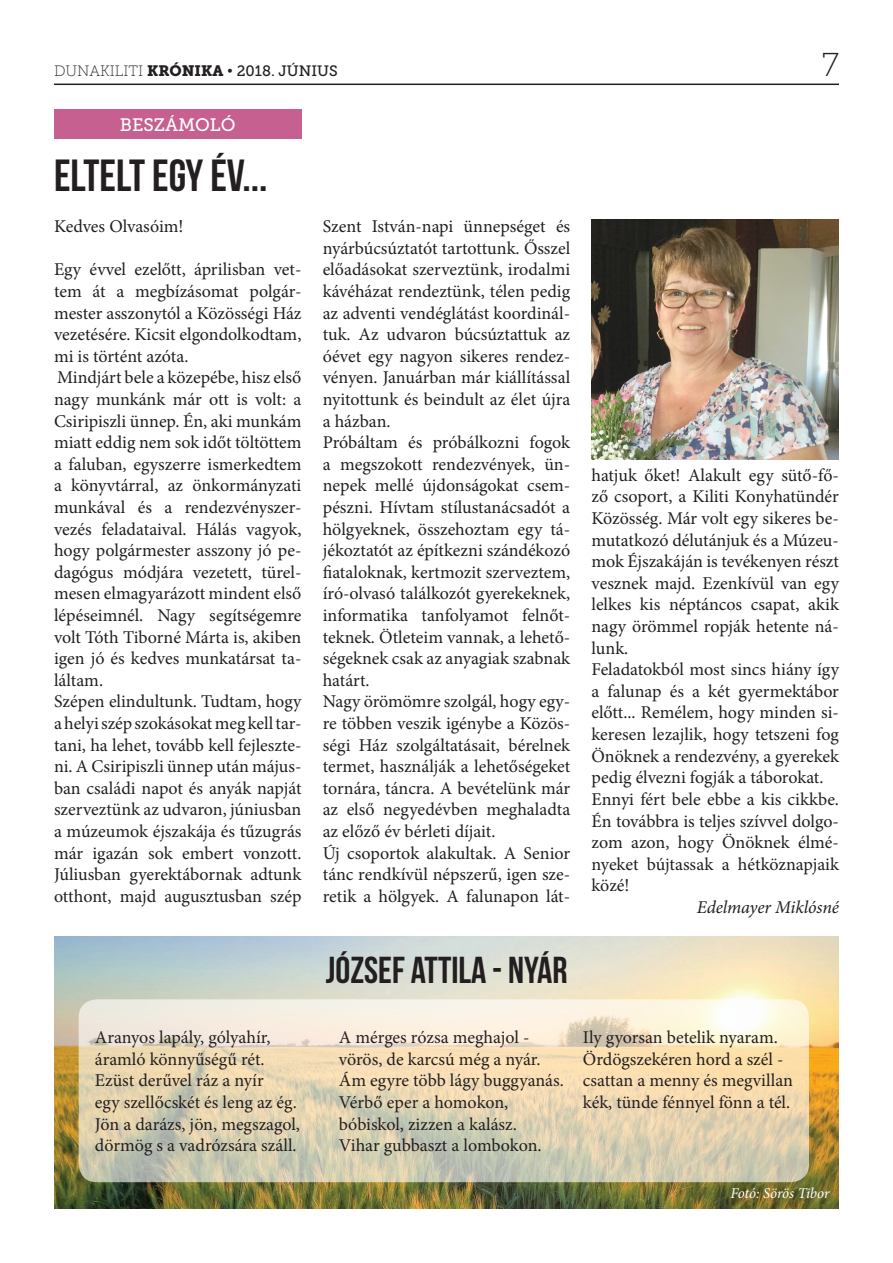
<style>
.page{position:relative;width:893px;height:1263px;background:#fff}
.page>*{position:absolute;margin:0;border:0;box-sizing:border-box;transform-origin:0 0}
.t1{font:700 45px "Bebas Neue";color:#231f20}
.t2{font:37.5px "Bebas Neue";color:#231f20}
.t3{font:33px "Museo Slab 100";color:#231f20}
.t4{font:18px/21.6px "Minion Pro";color:#231f20}
.t5{font:italic 18px "Minion Pro";letter-spacing:-.005em;color:#231f20}
.t6{font:18px "Museo Slab 500";color:#fff}
.t7{font:15px "Museo Slab 100";color:#231f20}
.t8{font:italic 15px "Minion Pro";letter-spacing:-.01em;color:#fff}
.s1{font-family:"Museo Slab 900"}
.s2{font-family:"Museo Slab 500"}
</style>
<div class="page">
<hr style="left:54px;top:84px;width:785px;height:1px;background:#231f20">
<div style="left:54px;top:109px;width:247px;height:30px;background:#c56090"></div>
<img style="left:591px;top:219px;width:248px;height:240px">
<img style="left:54px;top:936px;width:785px;height:273px">
<svg style="left:79px;top:999px;width:730px;height:183px;background:#e5d9bc"></svg>
<p class="t7" style="left:54px;top:63px;width:285px">DUNAKILITI <span class="s1">KRÓNIKA</span> • <span class="s2">2018. JÚNIUS</span></p>
<h3 class="t3" style="left:822px;top:47px;width:19px">7</h3>
<p class="t6" style="left:120px;top:115px;width:49px">BESZÁMO</p>
<p class="t6" style="left:210px;top:115px;width:27px">LÓ</p>
<h1 class="t1" style="left:54px;top:151px;width:215px">ELTELT EGY ÉV...</h1>
<p class="t4" style="left:54px;top:216px;width:131px">Kedves Olvasóim!</p>
<p class="t4" style="left:54px;top:259px;width:249px">Egy évvel ezelőtt, áprilisban vet&shy;tem át a megbízásomat polgár&shy;mester asszonytól a Közösségi Ház vezetésére. Kicsit elgondolkodtam, mi is történt azóta.<br>Mindjárt bele a közepébe, hisz első nagy munkánk már ott is volt: a<br>Csiripiszli ünnep. Én, aki munkám miatt eddig nem sok időt töltöttem a faluban, egyszerre ismerkedtem a könyvtárral, az önkormányzati munkával és a rendezvényszer&shy;vezés feladataival. Hálás vagyok, hogy polgármester asszony jó pe&shy;dagógus módjára vezetett, türel&shy;mesen elmagyarázott mindent első lépéseimnél. Nagy segítségemre volt Tóth Tiborné Márta is, akiben igen jó és kedves munkatársat ta&shy;láltam.<br>Szépen elindultunk. Tudtam, hogy a helyi szép szokásokat meg kell tar&shy;tani, ha lehet, tovább kell fejleszte&shy;ni. A Csiripiszli ünnep után május&shy;ban családi napot és anyák napját szerveztünk az udvaron, júniusban a múzeumok éjszakája és tűzugrás már igazán sok embert vonzott.<br>Júliusban gyerektábornak adtunk otthont, majd augusztusban szép</p>
<p class="t4" style="left:323px;top:216px;width:249px">Szent István-napi ünnepséget és nyárbúcsúztatót tartottunk. Ősszel előadásokat szerveztünk, irodalmi kávéházat rendeztünk, télen pedig az adventi vendéglátást koordinál&shy;tuk. Az udvaron búcsúztattuk az óévet egy nagyon sikeres rendez&shy;vényen. Januárban már kiállítással nyitottunk és beindult az élet újra a házban.<br>Próbáltam és próbálkozni fogok a megszokott rendezvények, ün&shy;nepek mellé újdonságokat csem&shy;pészni. Hívtam stílustanácsadót a hölgyeknek, összehoztam egy tá&shy;jékoztatót az építkezni szándékozó fiataloknak, kertmozit szerveztem, író-olvasó találkozót gyerekeknek, informatika tanfolyamot felnőt&shy;teknek. Ötleteim vannak, a lehető&shy;ségeknek csak az anyagiak szabnak határt.<br>Nagy örömömre szolgál, hogy egy&shy;re többen veszik igénybe a Közös&shy;ségi Ház szolgáltatásait, bérelnek termet, használják a lehetőségeket tornára, táncra. A bevételünk már az első negyedévben meghaladta az előző év bérleti díjait.<br>Új csoportok alakultak. A Senior tánc rendkívül népszerű, igen sze&shy;retik a hölgyek. A falunapon lát-</p>
<h2 class="t2" style="left:326px;top:950px;width:241px">JÓZSEF ATTILA - NYÁR</h2>
<p class="t4" style="left:591px;top:464px;width:249px">hatjuk őket! Alakult egy sütő-fő&shy;ző csoport, a Kiliti Konyhatündér<br>Közösség. Már volt egy sikeres be&shy;mutatkozó délutánjuk és a Múzeu&shy;mok Éjszakáján is tevékenyen részt vesznek majd. Ezenkívül van egy lelkes kis néptáncos csapat, akik nagy örömmel ropják hetente ná&shy;lunk.<br>Feladatokból most sincs hiány így a falunap és a két gyermektábor előtt... Remélem, hogy minden si&shy;keresen lezajlik, hogy tetszeni fog<br>Önöknek a rendezvény, a gyerekek pedig élvezni fogják a táborokat.<br>Ennyi fért bele ebbe a kis cikkbe.<br>Én továbbra is teljes szívvel dolgo&shy;zom azon, hogy Önöknek élmé&shy;nyeket bújtassak a hétköznapjaik közé!</p>
<p class="t5" style="left:697px;top:895px;width:144px">Edelmayer Miklósné</p>
<p class="t4" style="left:95px;top:1027px;width:206px">Aranyos lapály, gólyahír, áramló könnyűségű rét.<br>Ezüst derűvel ráz a nyír<br>egy szellőcskét és leng az ég.<br>Jön a darázs, jön, megszagol, dörmög s a vadrózsára száll.</p>
<p class="t4" style="left:339px;top:1027px;width:226px">A mérges rózsa meghajol - vörös, de karcsú még a nyár.<br>Ám egyre több lágy buggyanás.<br>Vérbő eper a homokon, bóbiskol, zizzen a kalász.<br>Vihar gubbaszt a lombokon.</p>
<p class="t4" style="left:583px;top:1027px;width:212px">Ily gyorsan betelik nyaram.<br>Ördögszekéren hord a szél - csattan a menny és megvillan kék, tünde fénnyel fönn a tél.</p>
<p class="t8" style="left:730px;top:1182px;width:101px">Fotó: Sörös Tibor</p>
</div>
